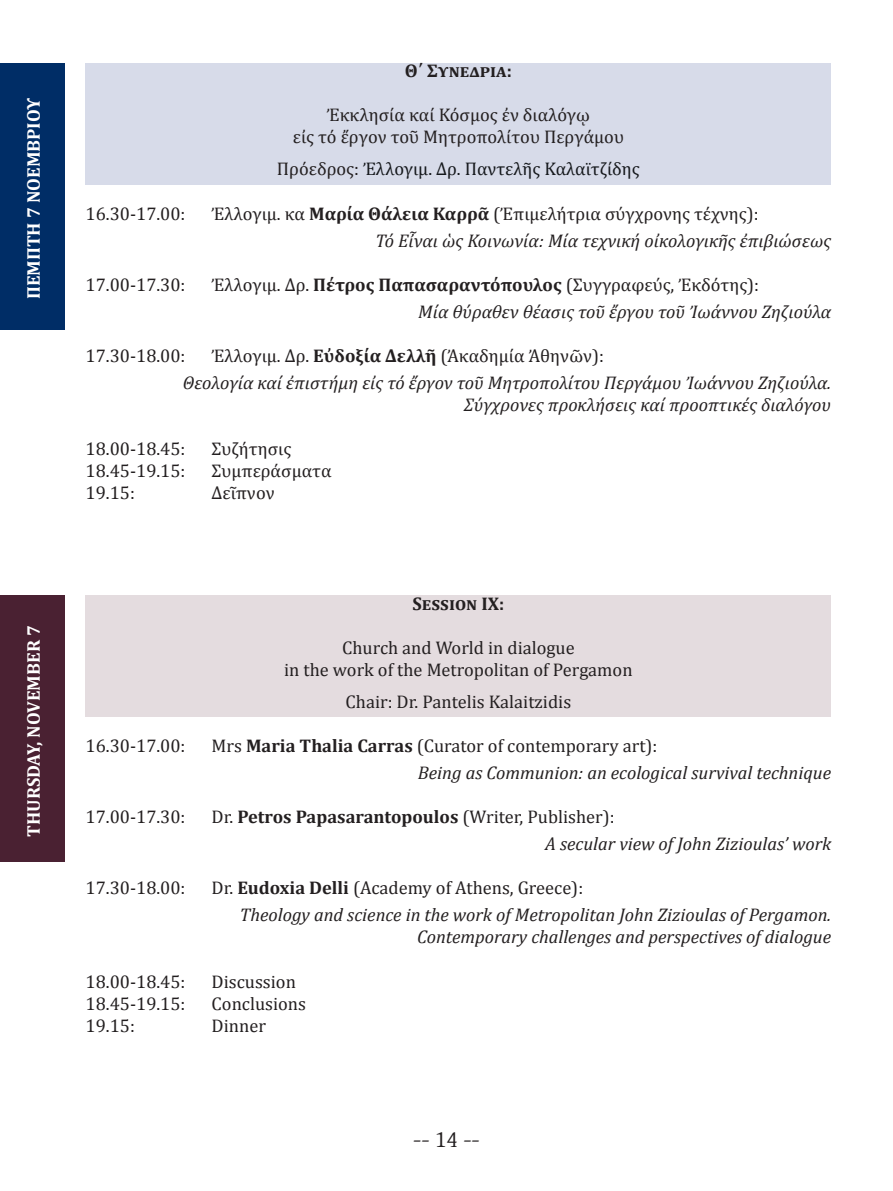
<style>
.page{position:relative;width:893px;height:1191px;background:#fff}
.page>*{position:absolute;margin:0;border:0;box-sizing:border-box;transform-origin:0 0}
.t1{font:24.5px "Gentium";color:#231f20}
.t2{font:italic 18.38px/26.9px "Cambria";color:#231f20}
.t3{font:18.38px/22.1px "Cambria";color:#231f20;text-align:center}
.t4{font:18.38px "Cambria";color:#15181c}
.t5{font:700 18.38px "Cambria";color:#fff}
.t6{font:700 18.38px "Cambria";color:#231f20}
.s1{color:#231f20}
.s2{font-style:normal}
.s3{font-weight:700;font-style:normal}
</style>
<div class="page">
<div style="left:86px;top:595px;width:745px;height:122px;background:#e4dcdf"></div>
<div style="left:86px;top:63px;width:745px;height:122px;background:#d7dbe9"></div>
<div style="left:0;top:63px;width:43px;height:266px;background:#002d66"></div>
<div style="left:0;top:595px;width:43px;height:266px;background:#4a2132"></div>
<div style="left:1px;top:63px;width:63px;height:266px;background:#002d66"></div>
<div style="left:1px;top:595px;width:63px;height:266px;background:#4a2132"></div>
<p class="t5" style="left:21px;top:299px;width:203px;rotate:-90deg">ΠΕΜΠΤΗ 7 ΝΟΕΜΒΡΊΟΥ</p>
<p class="t5" style="left:21px;top:837px;width:213px;rotate:-90deg">THURSDAY, NOVEMBER 7</p>
<p class="t6" style="left:405px;top:58px;width:109px">Θ΄ Συνεδρία:</p>
<p class="t3" style="left:293px;top:104px;width:333px">Ἐκκλησία καί Κόσμος ἐν διαλόγῳ<br>εἰς τό ἔργον τοῦ Μητροπολίτου Περγάμου</p>
<p class="t4" style="left:277px;top:158px;width:364px"><span class="s1">Πρόεδρος:</span> Ἐλλογιμ. Δρ. Παντελῆς Καλαϊτζίδης</p>
<p class="t3" style="left:86px;top:202px;width:101px">16.30-17.00:</p>
<p class="t2" style="left:375px;top:199px;width:457px;text-indent:-164px"><span class="s2">Ἐλλογιμ. κα</span> <span class="s3">Μαρία Θάλεια Καρρᾶ</span> <span class="s2">(Ἐπιμελήτρια σύγχρονης τέχνης):<br></span>Τό Εἶναι ὡς Κοινωνία: Μία τεχνική οἰκολογικῆς ἐπιβιώσεως</p>
<p class="t3" style="left:86px;top:273px;width:101px">17.00-17.30:</p>
<p class="t2" style="left:418px;top:270px;width:414px;text-indent:-207px"><span class="s2">Ἐλλογιμ. Δρ.</span> <span class="s3">Πέτρος Παπασαραντόπουλος</span> <span class="s2">(Συγγραφεύς, Ἐκδότης):<br></span>Μία θύραθεν θέασις τοῦ ἔργου τοῦ Ἰωάννου Ζηζιούλα</p>
<p class="t3" style="left:86px;top:344px;width:101px">17.30-18.00:</p>
<p class="t2" style="left:183px;top:341px;width:650px;text-indent:29px"><span class="s2">Ἐλλογιμ. Δρ.</span> <span class="s3">Εὐδοξία Δελλῆ</span> <span class="s2">(Ἀκαδημία Ἀθηνῶν):<br></span>Θεολογία καί ἐπιστήμη εἰς τό ἔργον τοῦ Μητροπολίτου Περγάμου Ἰωάννου Ζηζιούλα.</p>
<p class="t2" style="left:464px;top:390px;width:369px">Σύγχρονες προκλήσεις καί προοπτικές διαλόγου</p>
<p class="t3" style="left:86px;top:438px;width:101px">18.00-18.45:</p>
<p class="t3" style="left:212px;top:438px;width:81px">Συζήτησις</p>
<p class="t3" style="left:86px;top:460px;width:101px">18.45-19.15:</p>
<p class="t3" style="left:212px;top:460px;width:122px">Συμπεράσματα</p>
<p class="t3" style="left:86px;top:482px;width:51px">19.15:</p>
<p class="t3" style="left:212px;top:482px;width:65px">Δεῖπνον</p>
<p class="t6" style="left:412px;top:590px;width:93px">Session IX:</p>
<p class="t3" style="left:284px;top:636px;width:350px">Church and World in dialogue<br>in the work of the Metropolitan of Pergamon</p>
<p class="t3" style="left:346px;top:690px;width:227px">Chair: Dr. Pantelis Kalaitzidis</p>
<p class="t3" style="left:86px;top:734px;width:101px">16.30-17.00:</p>
<p class="t2" style="left:418px;top:731px;width:415px;text-indent:-206px"><span class="s2">Mrs</span> <span class="s3">Maria Thalia Carras</span> <span class="s2">(Curator of contemporary art):<br></span>Being as Communion: an ecological survival technique</p>
<p class="t3" style="left:86px;top:806px;width:101px">17.00-17.30:</p>
<p class="t2" style="left:545px;top:802px;width:287px;text-indent:-334px"><span class="s2">Dr.</span> <span class="s3">Petros Papasarantopoulos</span> <span class="s2">(Writer, Publisher):<br></span>A secular view of John Zizioulas’ work</p>
<p class="t3" style="left:86px;top:877px;width:101px">17.30-18.00:</p>
<p class="t2" style="left:240px;top:873px;width:593px;text-indent:-28px"><span class="s2">Dr.</span> <span class="s3">Eudoxia Delli</span> <span class="s2">(Academy of Athens, Greece):<br></span>Theology and science in the work of Metropolitan John Zizioulas of Pergamon.</p>
<p class="t2" style="left:417px;top:923px;width:416px">Contemporary challenges and perspectives of dialogue</p>
<p class="t3" style="left:86px;top:970px;width:101px">18.00-18.45:</p>
<p class="t3" style="left:212px;top:970px;width:86px">Discussion</p>
<p class="t3" style="left:86px;top:992px;width:101px">18.45-19.15:</p>
<p class="t3" style="left:212px;top:992px;width:96px">Conclusions</p>
<p class="t3" style="left:86px;top:1014px;width:51px">19.15:</p>
<p class="t3" style="left:212px;top:1014px;width:56px">Dinner</p>
<h1 class="t1" style="left:413px;top:1120px;width:68px">-- 14 --</h1>
</div>
